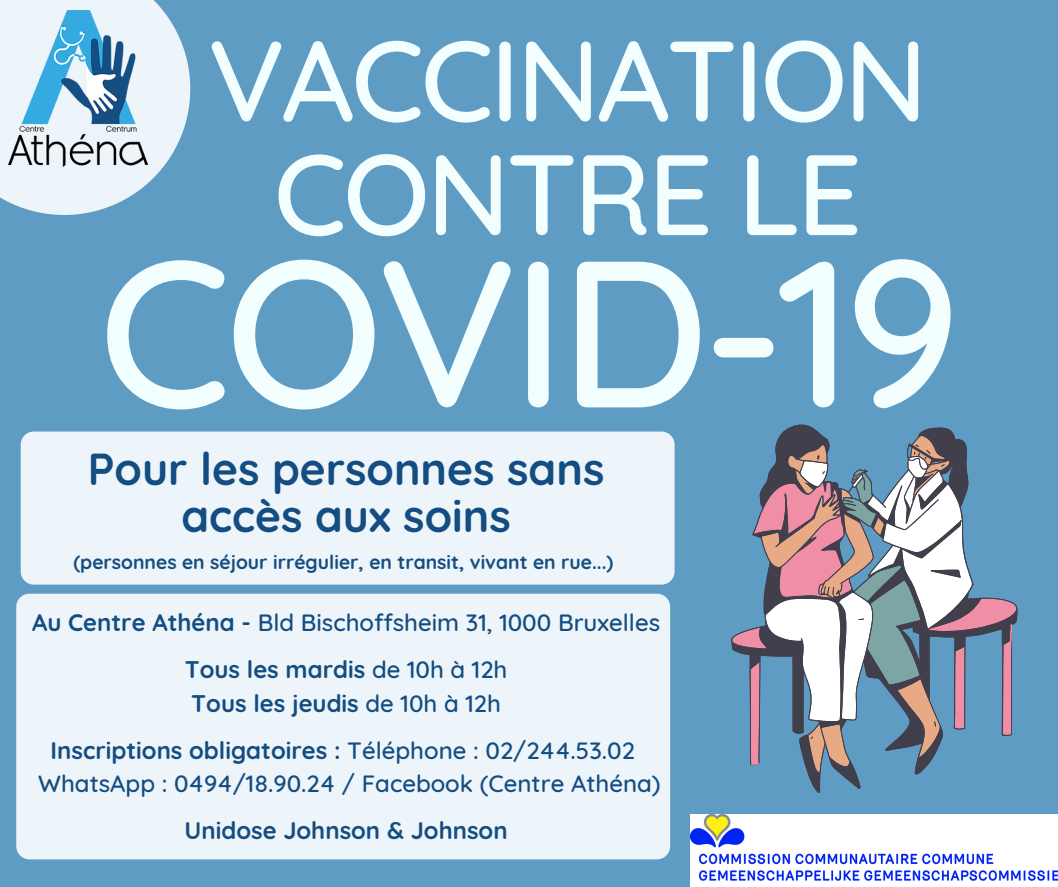
<style>
.page{position:relative;width:1058px;height:887px;background:#fff}
.page>*{position:absolute;margin:0;border:0;box-sizing:border-box;transform-origin:0 0}
.t1{font:500 208.05px "Quicksand";letter-spacing:-.03em;color:#f2fffe}
.t2{font:500 114.15px "Quicksand";letter-spacing:-.03em;color:#f2fffe}
.t3{font:700 44.55px/46.2px "Quicksand";color:#144d81;text-align:center}
.t4{font:700 24px "Quicksand";color:#144d81}
.t5{font:500 24px "Quicksand";color:#144d81}
.t6{font:700 19.35px "Quicksand";color:#144d81}
.s1{font-weight:700}
.s2{font-weight:500}
</style>
<div class="page">
<div style="left:0;top:0;width:1058px;height:886px;background:#5f9cc4"></div>
<svg style="left:0;top:0;width:190px;height:215px;fill:#edf5fa"></svg>
<img style="left:9px;top:11px;width:138px;height:155px">
<svg style="left:731px;top:424px;width:286px;height:369px"></svg>
<div style="left:21px;top:431px;width:653px;height:153px;background:#edf5fa"></div>
<div style="left:16px;top:593px;width:654px;height:266px;background:#edf5fa"></div>
<img style="left:690px;top:814px;width:368px;height:72px">
<p class="t2" style="left:208px;top:7px;width:721px">VACCINATION</p>
<p class="t2" style="left:274px;top:121px;width:590px">CONTRE LE</p>
<p class="t1" style="left:98px;top:199px;width:863px">COVID-19</p>
<p class="t3" style="left:88px;top:445px;width:518px">Pour les personnes sans accès aux soins</p>
<p class="t6" style="left:73px;top:549px;width:541px">(personnes en séjour irrégulier, en transit, vivant en rue...)</p>
<p class="t5" style="left:32px;top:607px;width:629px"><span class="s1">Au Centre Athéna -</span> Bld Bischoffsheim 31, 1000 Bruxelles</p>
<p class="t4" style="left:185px;top:654px;width:324px">Tous les mardis <span class="s2">de 10h à 12h</span></p>
<p class="t4" style="left:191px;top:687px;width:311px">Tous les jeudis <span class="s2">de 10h à 12h</span></p>
<p class="t4" style="left:51px;top:734px;width:586px">Inscriptions obligatoires : <span class="s2">Téléphone : 02/244.53.02</span></p>
<p class="t5" style="left:38px;top:767px;width:624px">WhatsApp : 0494/18.90.24 / Facebook (Centre Athéna)</p>
<p class="t4" style="left:184px;top:814px;width:324px">Unidose Johnson &amp; Johnson</p>
</div>
